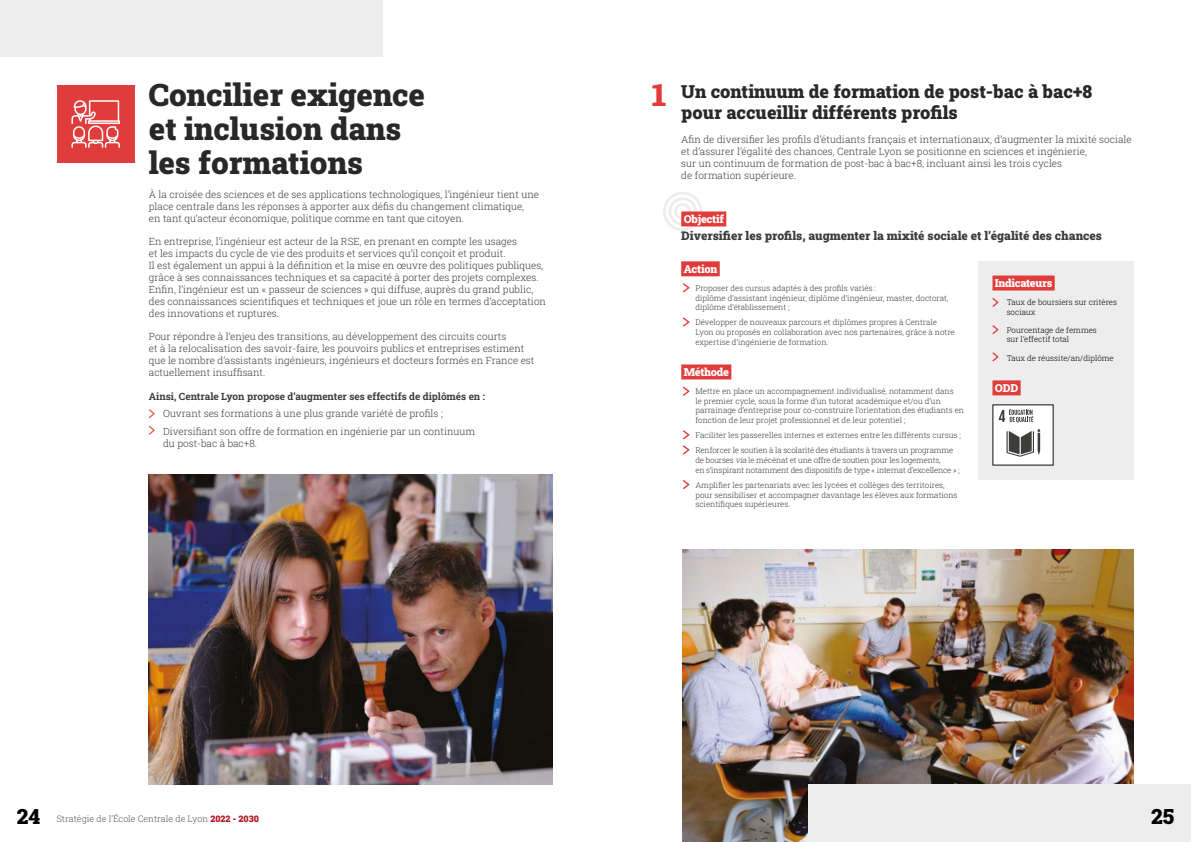
<style>
.page{position:relative;width:1191px;height:842px;background:#fff}
.page>*{position:absolute;margin:0;border:0;box-sizing:border-box;transform-origin:0 0}
.t1{font:900 31px/34px "Roboto Slab";color:#282827}
.t2{font:900 31px "Roboto Slab";color:#e03c3b}
.t3{font:900 21px "Roboto Slab";color:#000}
.t4{font:900 18px/21.6px "Roboto Slab";color:#282827}
.t5{font:900 12px "Roboto Slab";color:#3c3c3b}
.t6{font:900 11px "Roboto Slab";letter-spacing:-.02em;color:#fff}
.t7{font:300 10px/12px "Roboto Slab";color:#3c3c3b}
.t8{font:700 10px "Roboto Slab";color:#3c3c3b}
.t9{font:300 9px "Roboto Slab";color:#575756}
.t10{font:300 8px/9.6px "Roboto Slab";color:#3c3c3b}
.t11{font:300 8px/9.6px "Roboto Slab";letter-spacing:-.02em;color:#3c3c3b}
.t12{font:300 8px/9.6px "Roboto Slab";color:#000}
.s1{font-style:italic}
.s2{font-weight:900;color:#ae1324}
</style>
<div class="page">
<div style="left:0;top:0;width:383px;height:57px;background:#ededed"></div>
<div style="left:57px;top:85px;width:78px;height:78px;background:#e03c3b"></div>
<img style="left:149px;top:474px;width:403px;height:311px">
<svg style="left:663px;top:192px;width:39px;height:39px"></svg>
<div style="left:681px;top:211px;width:45px;height:15px;background:#e03c3b"></div>
<div style="left:681px;top:261px;width:38px;height:15px;background:#e03c3b"></div>
<div style="left:681px;top:364px;width:50px;height:15px;background:#e03c3b"></div>
<svg style="left:683px;top:283px;width:6px;height:9px"></svg>
<svg style="left:683px;top:318px;width:6px;height:8px"></svg>
<div style="left:978px;top:261px;width:155px;height:219px;background:#ededed"></div>
<div style="left:992px;top:275px;width:62px;height:15px;background:#e03c3b"></div>
<div style="left:992px;top:380px;width:28px;height:15px;background:#e03c3b"></div>
<svg style="left:683px;top:387px;width:6px;height:9px"></svg>
<svg style="left:683px;top:430px;width:6px;height:9px"></svg>
<svg style="left:683px;top:445px;width:6px;height:9px"></svg>
<svg style="left:683px;top:480px;width:6px;height:9px"></svg>
<svg style="left:992px;top:298px;width:6px;height:9px"></svg>
<svg style="left:992px;top:325px;width:6px;height:9px"></svg>
<svg style="left:71px;top:100px;width:49px;height:48px"></svg>
<svg style="left:149px;top:409px;width:6px;height:9px"></svg>
<svg style="left:149px;top:426px;width:6px;height:9px"></svg>
<svg style="left:992px;top:352px;width:6px;height:9px"></svg>
<img style="left:682px;top:550px;width:451px;height:292px">
<div style="left:808px;top:785px;width:383px;height:57px;background:#ededed"></div>
<div style="left:992px;top:404px;width:61px;height:61px;background:#fff;border:1px solid #3d3d3b"></div>
<svg style="left:1006px;top:429px;width:34px;height:28px"></svg>
<svg style="left:998px;top:409px;width:35px;height:14px"></svg>
<h1 class="t1" style="left:149px;top:77px;width:278px">Concilier exigence et inclusion dans les formations</h1>
<p class="t7" style="left:149px;top:188px;width:391px">À la croisée des sciences et de ses applications technologiques, l’ingénieur tient une place centrale dans les réponses à apporter aux défis du changement climatique,<br>en tant qu’acteur économique, politique comme en tant que citoyen.</p>
<p class="t7" style="left:149px;top:235px;width:399px">En entreprise, l’ingénieur est acteur de la RSE, en prenant en compte les usages<br>et les impacts du cycle de vie des produits et services qu’il conçoit et produit.<br>Il est également un appui à la définition et la mise en œuvre des politiques publiques, grâce à ses connaissances techniques et sa capacité à porter des projets complexes.<br>Enfin, l’ingénieur est un « passeur de sciences » qui diffuse, auprès du grand public, des connaissances scientifiques et techniques et joue un rôle en termes d’acceptation des innovations et ruptures.</p>
<p class="t7" style="left:149px;top:330px;width:387px">Pour répondre à l’enjeu des transitions, au développement des circuits courts<br>et à la relocalisation des savoir-faire, les pouvoirs publics et entreprises estiment que le nombre d’assistants ingénieurs, ingénieurs et docteurs formés en France est actuellement insuffisant.</p>
<p class="t8" style="left:149px;top:389px;width:338px">Ainsi, Centrale Lyon propose d’augmenter ses effectifs de diplômés en :</p>
<p class="t7" style="left:163px;top:404px;width:314px;line-height:17.7px">Ouvrant ses formations à une plus grande variété de profils ;<br>Diversifiant son offre de formation en ingénierie par un continuum</p>
<p class="t7" style="left:163px;top:437px;width:96px">du post-bac à bac+8.</p>
<h1 class="t2" style="left:652px;top:74px;width:16px">1</h1>
<h3 class="t4" style="left:681px;top:80px;width:412px">Un continuum de formation de post-bac à bac+8 pour accueillir différents profils</h3>
<p class="t7" style="left:681px;top:133px;width:452px">Afin de diversifier les profils d’étudiants français et internationaux, d’augmenter la mixité sociale et d’assurer l’égalité des chances, Centrale Lyon se positionne en sciences et ingénierie,<br>sur un continuum de formation de post-bac à bac+8, incluant ainsi les trois cycles<br>de formation supérieure.</p>
<p class="t6" style="left:683px;top:211px;width:42px">Objectif</p>
<p class="t5" style="left:681px;top:228px;width:422px">Diversifier les profils, augmenter la mixité sociale et l’égalité des chances</p>
<p class="t6" style="left:683px;top:261px;width:35px">Action</p>
<p class="t10" style="left:695px;top:283px;width:254px">Proposer des cursus adaptés à des profils variés :<br>diplôme d’assistant ingénieur, diplôme d’ingénieur, master, doctorat, diplôme d’établissement ;</p>
<p class="t10" style="left:695px;top:317px;width:261px">Développer de nouveaux parcours et diplômes propres à Centrale<br>Lyon ou proposés en collaboration avec nos partenaires, grâce à notre expertise d’ingénierie de formation.</p>
<p class="t6" style="left:683px;top:364px;width:47px">Méthode</p>
<p class="t10" style="left:695px;top:386px;width:270px">Mettre en place un accompagnement individualisé, notamment dans<br>le premier cycle, sous la forme d’un tutorat académique et/ou d’un parrainage d’entreprise pour co-construire l’orientation des étudiants en fonction de leur projet professionnel et de leur potentiel ;</p>
<p class="t10" style="left:695px;top:427px;width:267px;line-height:15.3px">Faciliter les passerelles internes et externes entre les différents cursus ;<br>Renforcer le soutien à la scolarité des étudiants à travers un programme</p>
<p class="t11" style="left:695px;top:455px;width:266px">de bourses <span class="s1">via</span>le mécénat et une offre de soutien pour les logements,<br>en s’inspirant notamment des dispositifs de type « internat d’excellence » ;</p>
<p class="t10" style="left:695px;top:480px;width:264px">Amplifier les partenariats avec les lycées et collèges des territoires, pour sensibiliser et accompagner davantage les élèves aux formations scientifiques supérieures.</p>
<p class="t6" style="left:995px;top:275px;width:59px">Indicateurs</p>
<p class="t12" style="left:1006px;top:297px;width:112px">Taux de boursiers sur critères sociaux</p>
<p class="t12" style="left:1006px;top:325px;width:92px">Pourcentage de femmes sur l’effectif total</p>
<p class="t12" style="left:1006px;top:353px;width:109px">Taux de réussite/an/diplôme</p>
<p class="t6" style="left:995px;top:380px;width:25px">ODD</p>
<h2 class="t3" style="left:17px;top:802px;width:25px">24</h2>
<p class="t9" style="left:57px;top:812px;width:204px">Stratégie de l’École Centrale de Lyon <span class="s2">2022 - 2030</span></p>
<h2 class="t3" style="left:1151px;top:802px;width:24px">25</h2>
</div>
